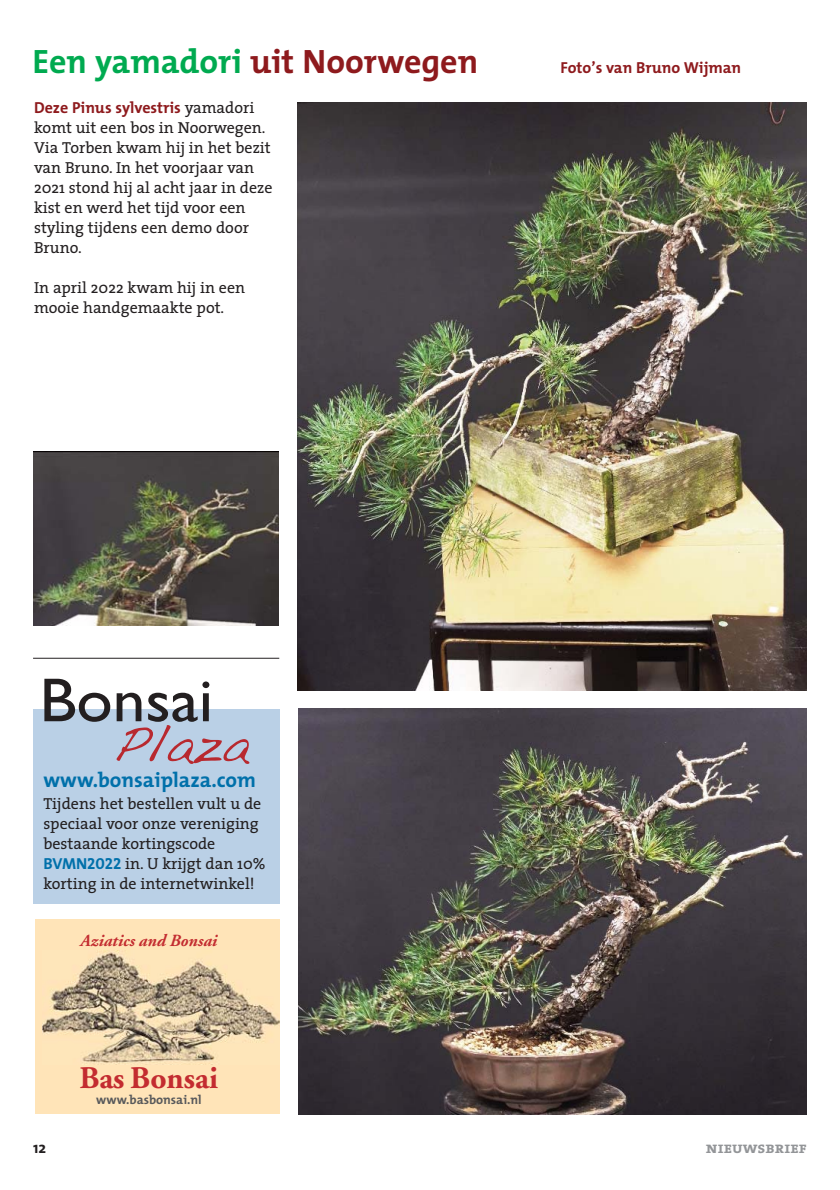
<style>
.page{position:relative;width:840px;height:1190px;background:#fff}
.page>*{position:absolute;margin:0;border:0;box-sizing:border-box;transform-origin:0 0}
.t1{font:62.4px "Gill Sans";color:#231f20;scale:1.05 1}
.t2{font:700 34px "The Mix";color:#8e1a1d}
.t3{font:700 31.4px "Adobe Garamond";color:#c32c30}
.t4{font:700 21px "The Mix";color:#0070aa}
.t5{font:italic 700 17px "Adobe Garamond";color:#c32c30}
.t6{font:16px/20px "The Serif";color:#231f20}
.t7{font:700 16px "The Mix";color:#8e1a1d}
.t8{font:16px "The Serif Bold Caps";color:#939598}
.t9{font:700 16px "The Mix";color:#231f20}
.t10{font:700 12.8px "The Mix";color:#58595b}
.s1{color:#00aa50}
.s2{font-family:"The Serif";font-weight:400;color:#231f20}
.s3{font-family:"The Mix";font-weight:700;color:#0070aa}
.s4{font-family:"The Serif Bold Caps";color:#0070aa}
</style>
<div class="page">
<img style="left:298px;top:708px;width:509px;height:407px">
<img style="left:33px;top:451px;width:246px;height:175px">
<img style="left:297px;top:103px;width:510px;height:588px">
<div style="left:35px;top:920px;width:245px;height:194px;background:#ffe4b8"></div>
<img style="left:42px;top:950px;width:238px;height:114px">
<div style="left:33px;top:709px;width:246px;height:195px;background:#bad0e6"></div>
<svg style="left:116px;top:725px;width:134px;height:39px"></svg>
<hr style="left:33px;top:658px;width:246px;height:1px;background:#231f20">
<h2 class="t2" style="left:33px;top:49px;width:447px"><span class="s1">Een yamadori</span> uit Noorwegen</h2>
<p class="t7" style="left:34px;top:102px;width:222px">Deze Pinus sylvestris <span class="s2">yamadori</span></p>
<p class="t6" style="left:34px;top:120px;width:240px">komt uit een bos in Noorwegen.<br>Via Torben kwam hij in het bezit van Bruno. In het voorjaar van<br>2021 stond hij al acht jaar in deze kist en werd het tijd voor een styling tijdens een demo door<br>Bruno.</p>
<p class="t6" style="left:34px;top:280px;width:213px">In april 2022 kwam hij in een mooie handgemaakte pot.</p>
<p class="t7" style="left:561px;top:62px;width:182px">Foto’s van Bruno Wijman</p>
<h1 class="t1" style="left:39px;top:679px;width:167px">Bonsai</h1>
<h3 class="t4" style="left:43px;top:771px;width:214px">www.bonsaiplaza.com</h3>
<p class="t6" style="left:43px;top:795px;width:224px">Tijdens het bestellen vult u de speciaal voor onze vereniging bestaande kortingscode<br><span class="s3">BVMN</span><span class="s4">2022</span> in. U krijgt dan 10% korting in de internetwinkel!</p>
<p class="t5" style="left:81px;top:933px;width:138px">Aziatics and Bonsai</p>
<h3 class="t3" style="left:80px;top:1065px;width:140px">Bas Bonsai</h3>
<p class="t10" style="left:96px;top:1094px;width:107px">www.basbonsai.nl</p>
<p class="t9" style="left:33px;top:1141px;width:15px">12</p>
<p class="t8" style="left:706px;top:1138px;width:103px">nieuwsbrief</p>
</div>
